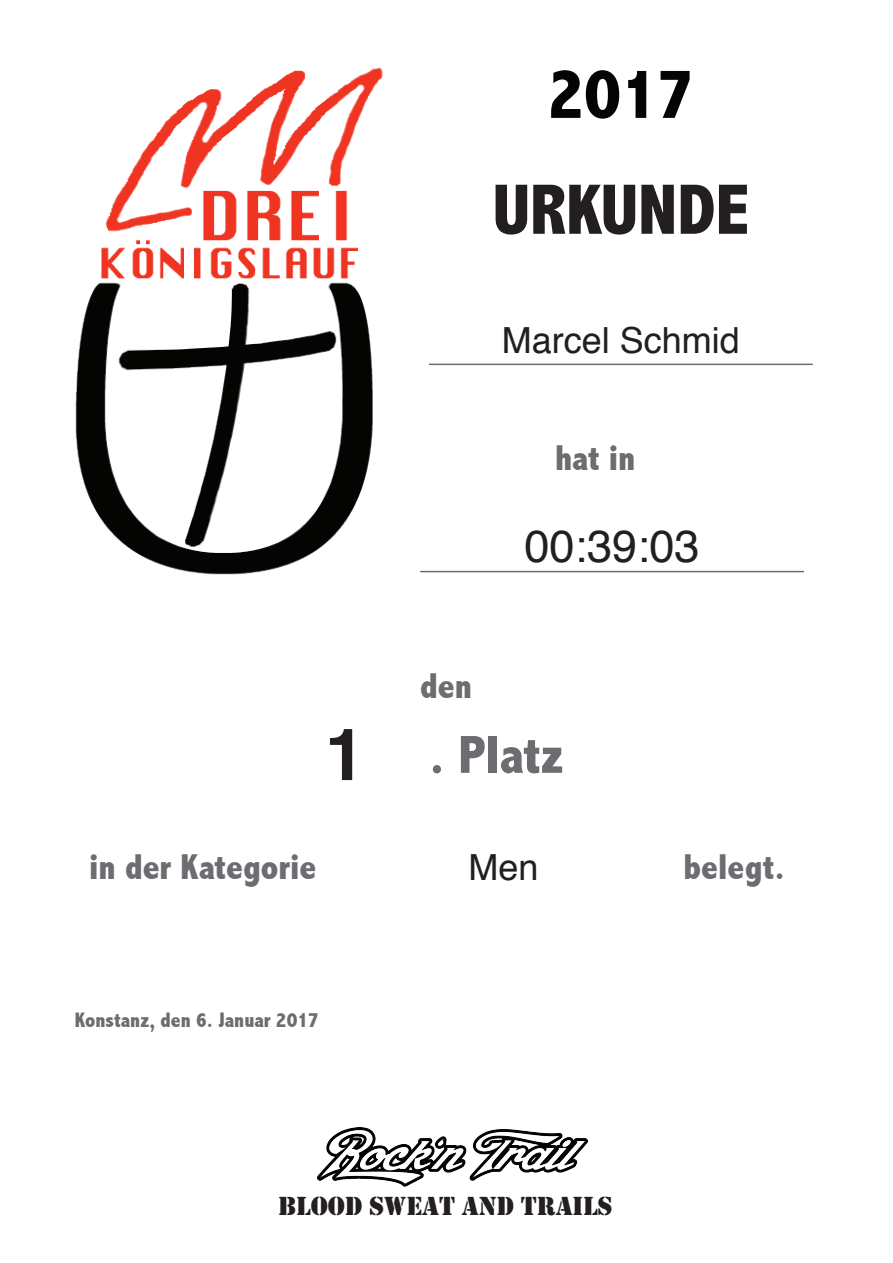
<style>
.page{position:relative;width:893px;height:1263px;background:#fff}
.page>*{position:absolute;margin:0;border:0;box-sizing:border-box;transform-origin:0 0}
.t1{font:800 condensed 72px "Abadi";color:#231f20}
.t2{font:800 condensed 72px "Abadi";color:#040503}
.t3{font:700 72px "Helvetica";color:#231f20}
.t4{font:800 condensed 54px "Abadi";color:#6c6d70}
.t5{font:45px "Helvetica";color:#231f20}
.t6{font:800 condensed 36px "Abadi";color:#6c6d70}
.t7{font:36px "Helvetica";color:#231f20}
.t8{font:27px "Stencil";color:#231f20}
.t9{font:800 condensed 21px "Abadi";color:#6c6d70}
</style>
<div class="page">
<hr style="left:429px;top:364px;width:384px;height:1px;background:#6c6d70">
<hr style="left:420px;top:571px;width:384px;height:1px;background:#6c6d70">
<img style="left:75px;top:67px;width:308px;height:508px">
<img style="left:317px;top:1127px;width:270px;height:60px">
<h1 class="t2" style="left:547px;top:55px;width:148px">2017</h1>
<h1 class="t1" style="left:493px;top:171px;width:258px">URKUNDE</h1>
<p class="t7" style="left:502px;top:325px;width:240px">Marcel Schmid</p>
<p class="t6" style="left:555px;top:439px;width:82px">hat in</p>
<h1 class="t3" style="left:325px;top:725px;width:42px">1</h1>
<p class="t5" style="left:524px;top:528px;width:177px">00:39:03</p>
<p class="t6" style="left:420px;top:666px;width:53px">den</p>
<h2 class="t4" style="left:429px;top:726px;width:136px">. Platz</h2>
<p class="t6" style="left:89px;top:847px;width:228px">in der Kategorie</p>
<p class="t6" style="left:683px;top:847px;width:103px">belegt.</p>
<p class="t7" style="left:468px;top:852px;width:72px">Men</p>
<p class="t9" style="left:75px;top:1009px;width:245px">Konstanz, den 6. Januar 2017</p>
<p class="t8" style="left:278px;top:1195px;width:336px">BLOOD SWEAT AND TRAILS</p>
</div>
